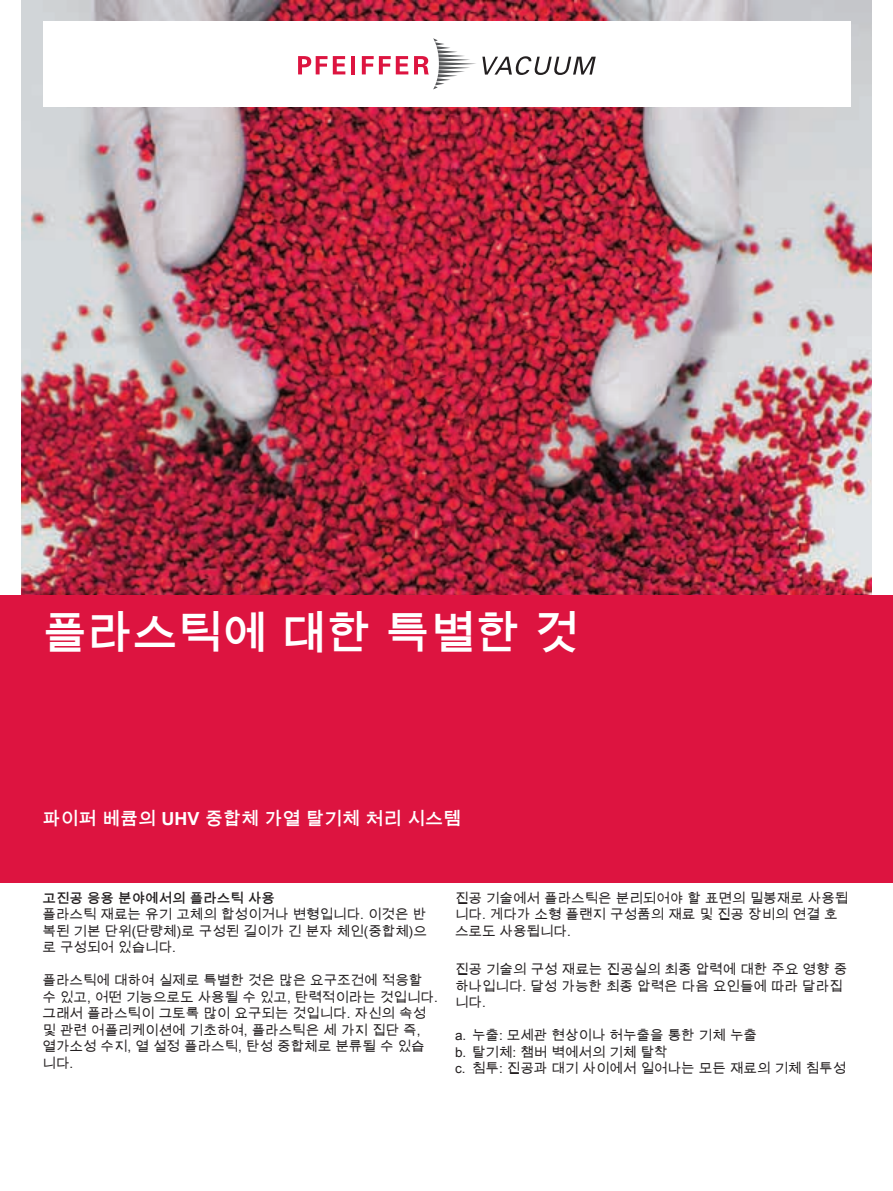
<style>
.page{position:relative;width:893px;height:1191px;background:#fff}
.page>*{position:absolute;margin:0;border:0;box-sizing:border-box;transform-origin:0 0}
.t1{font:700 45px "Arial Unicode MS";color:#fff}
.t2{font:700 18px "Arial Unicode MS";color:#fff}
.t3{font:13.5px/16.5px "Arial Unicode MS";color:#231f20}
.t4{font:700 13.5px "Arial Unicode MS";color:#231f20}
</style>
<div class="page">
<img style="left:21px;top:0;width:851px;height:595px">
<div style="left:0;top:595px;width:893px;height:287px;background:#dd1440"></div>
<div style="left:43px;top:21px;width:807px;height:85px;background:#fff"></div>
<svg style="left:298px;top:56px;width:29px;height:18px"></svg>
<svg style="left:333px;top:56px;width:12px;height:18px"></svg>
<hr style="left:351px;top:56px;width:4px;height:18px;background:#dd1440">
<svg style="left:362px;top:56px;width:46px;height:18px"></svg>
<svg style="left:414px;top:38px;width:182px;height:51px"></svg>
<h1 class="t1" style="left:43px;top:600px;width:538px">플라스틱에 대한 특별한 것</h1>
<h2 class="t2" style="left:43px;top:805px;width:420px">파이퍼 베큠의 UHV 중합체 가열 탈기체 처리 시스템</h2>
<p class="t4" style="left:43px;top:888px;width:234px">고진공 응용 분야에서의 플라스틱 사용</p>
<p class="t3" style="left:43px;top:906px;width:386px;text-align:justify">플라스틱 재료는 유기 고체의 합성이거나 변형입니다. 이것은 반 복된 기본 단위(단량체)로 구성된 길이가 긴 분자 체인(중합체)으 로 구성되어 있습니다.</p>
<p class="t3" style="left:43px;top:972px;width:397px">플라스틱에 대하여 실제로 특별한 것은 많은 요구조건에 적응할 수 있고, 어떤 기능으로도 사용될 수 있고, 탄력적이라는 것입니다. 그래서 플라스틱이 그토록 많이 요구되는 것입니다. 자신의 속성 및 관련 어플리케이션에 기초하여, 플라스틱은 세 가지 집단 즉, 열가소성 수지, 열 설정 플라스틱, 탄성 중합체로 분류될 수 있습 니다.</p>
<p class="t3" style="left:455px;top:889px;width:395px">진공 기술에서 플라스틱은 분리되어야 할 표면의 밀봉재로 사용됩 니다. 게다가 소형 플랜지 구성품의 재료 및 진공 장비의 연결 호 스로도 사용됩니다.</p>
<p class="t3" style="left:455px;top:960px;width:394px">진공 기술의 구성 재료는 진공실의 최종 압력에 대한 주요 영향 중 하나입니다. 달성 가능한 최종 압력은 다음 요인들에 따라 달라집 니다.</p>
<p class="t3" style="left:455px;top:1026px;width:393px">a. 누출: 모세관 현상이나 허누출을 통한 기체 누출<br>b. 탈기체: 챔버 벽에서의 기체 탈착<br>c. 침투: 진공과 대기 사이에서 일어나는 모든 재료의 기체 침투성</p>
</div>
